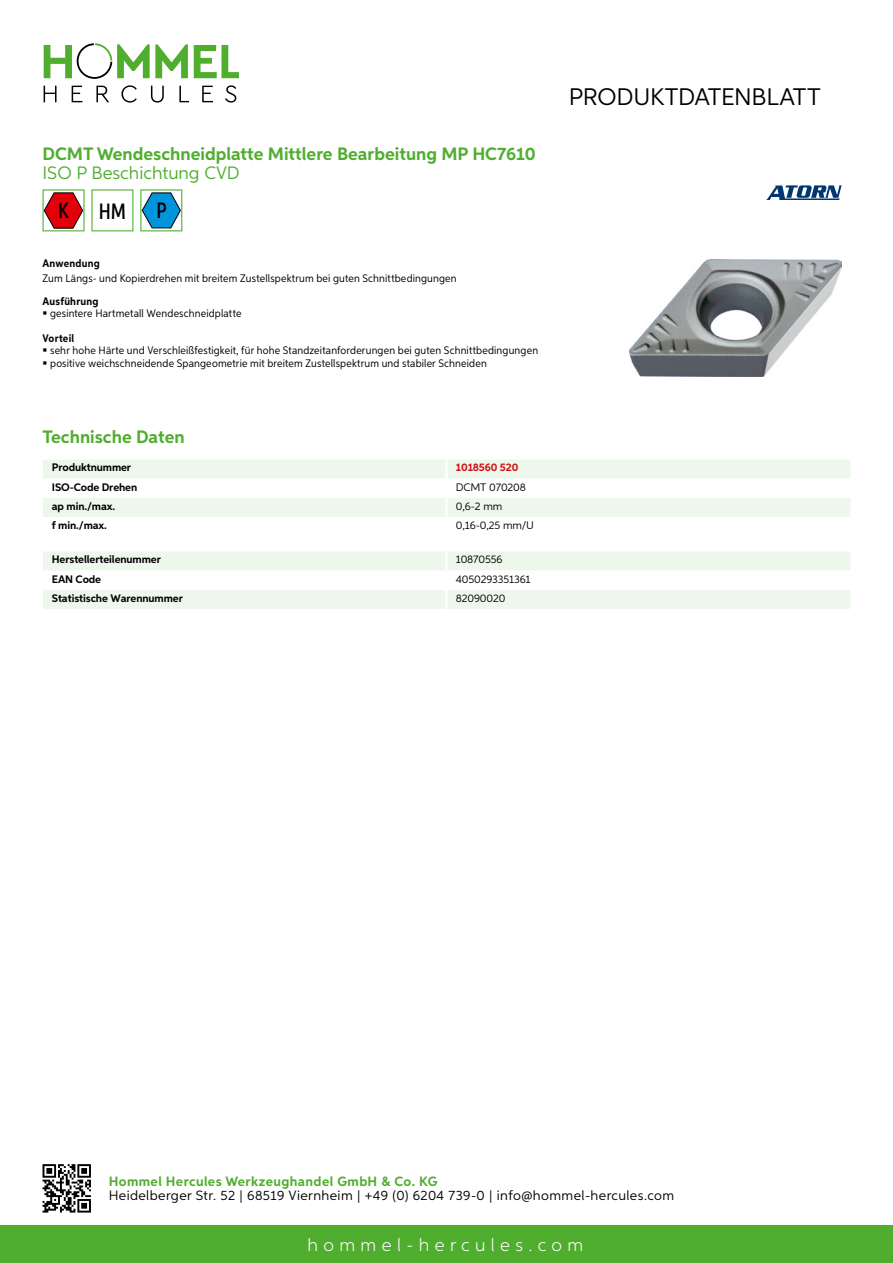
<style>
.page{position:relative;width:893px;height:1263px;background:#fff}
.page>*{position:absolute;margin:0;border:0;box-sizing:border-box;transform-origin:0 0}
.t1{font:24px "Aspira";letter-spacing:-.01em;color:#000}
.t2{font:500 22.2px "Aspira XX Nar";color:#000}
.t3{font:700 18px "Aspira";color:#50ae2f}
.t4{font:300 18px "Aspira";letter-spacing:.3em;color:#fff}
.t5{font:18px "Aspira";color:#50ae2f}
.t6{font:13.5px "Aspira";letter-spacing:.03em;color:#000}
.t7{font:700 13.5px "Aspira";letter-spacing:.03em;color:#50ae2f}
.t8{font:10.95px/12.8px "Aspira Nar";letter-spacing:.015em;color:#000}
.t9{font:700 10.95px "Aspira";letter-spacing:-.01em;color:#000}
.t10{font:10.95px "Aspira";letter-spacing:-.01em;color:#000}
.t11{font:700 10.95px "Aspira Nar";letter-spacing:.02em;color:#000}
.t12{font:700 10.95px "Aspira";letter-spacing:-.01em;color:#cd1013}
</style>
<div class="page">
<div style="left:0;top:1226px;width:893px;height:37px;background:#50ae2f"></div>
<svg style="left:43px;top:1164px;width:48px;height:48px"></svg>
<svg style="left:194px;top:45px;width:45px;height:33px"></svg>
<svg style="left:44px;top:43px;width:144px;height:36px"></svg>
<svg style="left:44px;top:86px;width:13px;height:16px"></svg>
<svg style="left:72px;top:86px;width:10px;height:16px"></svg>
<svg style="left:96px;top:86px;width:13px;height:16px"></svg>
<svg style="left:121px;top:85px;width:16px;height:18px"></svg>
<svg style="left:151px;top:86px;width:13px;height:17px"></svg>
<svg style="left:179px;top:86px;width:10px;height:16px"></svg>
<svg style="left:202px;top:86px;width:11px;height:16px"></svg>
<svg style="left:225px;top:85px;width:11px;height:18px"></svg>
<div style="left:43px;top:460px;width:807px;height:18px;background:#eef7eb"></div>
<div style="left:43px;top:498px;width:807px;height:19px;background:#eef7eb"></div>
<hr style="left:445px;top:459px;width:3px;height:20px;background:#fff">
<hr style="left:445px;top:498px;width:3px;height:19px;background:#fff">
<svg style="left:43px;top:551px;width:807px;height:58px"></svg>
<hr style="left:445px;top:590px;width:3px;height:19px;background:#fff">
<svg style="left:43px;top:189px;width:42px;height:42px"></svg>
<svg style="left:91px;top:189px;width:42px;height:42px"></svg>
<svg style="left:140px;top:189px;width:42px;height:42px"></svg>
<img style="left:629px;top:259px;width:213px;height:118px">
<svg style="left:766px;top:185px;width:76px;height:15px"></svg>
<h3 class="t3" style="left:43px;top:142px;width:495px">DCMT Wendeschneidplatte Mittlere Bearbeitung MP HC7610</h3>
<h3 class="t5" style="left:43px;top:162px;width:196px">ISO P Beschichtung CVD</h3>
<h2 class="t2" style="left:58px;top:197px;width:12px">K</h2>
<h2 class="t2" style="left:99px;top:197px;width:29px">HM</h2>
<h2 class="t2" style="left:156px;top:197px;width:12px">P</h2>
<p class="t11" style="left:43px;top:257px;width:59px">Anwendung</p>
<p class="t8" style="left:43px;top:272px;width:416px">Zum Längs- und Kopierdrehen mit breitem Zustellspektrum bei guten Schnittbedingungen</p>
<p class="t11" style="left:43px;top:294px;width:58px">Ausführung</p>
<p class="t8" style="left:50px;top:307px;width:193px">gesintere Hartmetall Wendeschneidplatte</p>
<p class="t11" style="left:43px;top:331px;width:33px">Vorteil</p>
<p class="t8" style="left:50px;top:344px;width:489px">sehr hohe Härte und Verschleißfestigkeit, für hohe Standzeitanforderungen bei guten Schnittbedingungen positive weichschneidende Spangeometrie mit breitem Zustellspektrum und stabiler Schneiden</p>
<h3 class="t3" style="left:43px;top:425px;width:144px">Technische Daten</h3>
<p class="t9" style="left:52px;top:461px;width:81px">Produktnummer</p>
<p class="t12" style="left:456px;top:461px;width:64px">1018560 520</p>
<p class="t9" style="left:52px;top:480px;width:87px">ISO-Code Drehen</p>
<p class="t10" style="left:456px;top:480px;width:72px">DCMT 070208</p>
<p class="t9" style="left:52px;top:499px;width:65px">ap min./max.</p>
<p class="t10" style="left:456px;top:499px;width:48px">0,6-2 mm</p>
<p class="t9" style="left:52px;top:518px;width:57px">f min./max.</p>
<p class="t10" style="left:456px;top:518px;width:78px">0,16-0,25 mm/U</p>
<p class="t9" style="left:52px;top:553px;width:111px">Herstellerteilenummer</p>
<p class="t10" style="left:456px;top:553px;width:48px">10870556</p>
<p class="t9" style="left:52px;top:572px;width:51px">EAN Code</p>
<p class="t10" style="left:456px;top:572px;width:76px">4050293351361</p>
<p class="t9" style="left:52px;top:591px;width:132px">Statistische Warennummer</p>
<p class="t10" style="left:456px;top:591px;width:51px">82090020</p>
<h1 class="t1" style="left:569px;top:82px;width:253px">Produktdatenblatt</h1>
<p class="t7" style="left:109px;top:1172px;width:330px">Hommel Hercules Werkzeughandel GmbH &amp; Co. KG</p>
<p class="t6" style="left:109px;top:1187px;width:567px">Heidelberger Str. 52 | 68519 Viernheim | +49 (0) 6204 739-0 | info@hommel-hercules.com</p>
<h3 class="t4" style="left:307px;top:1234px;width:277px">hommel-hercules.com</h3>
</div>
